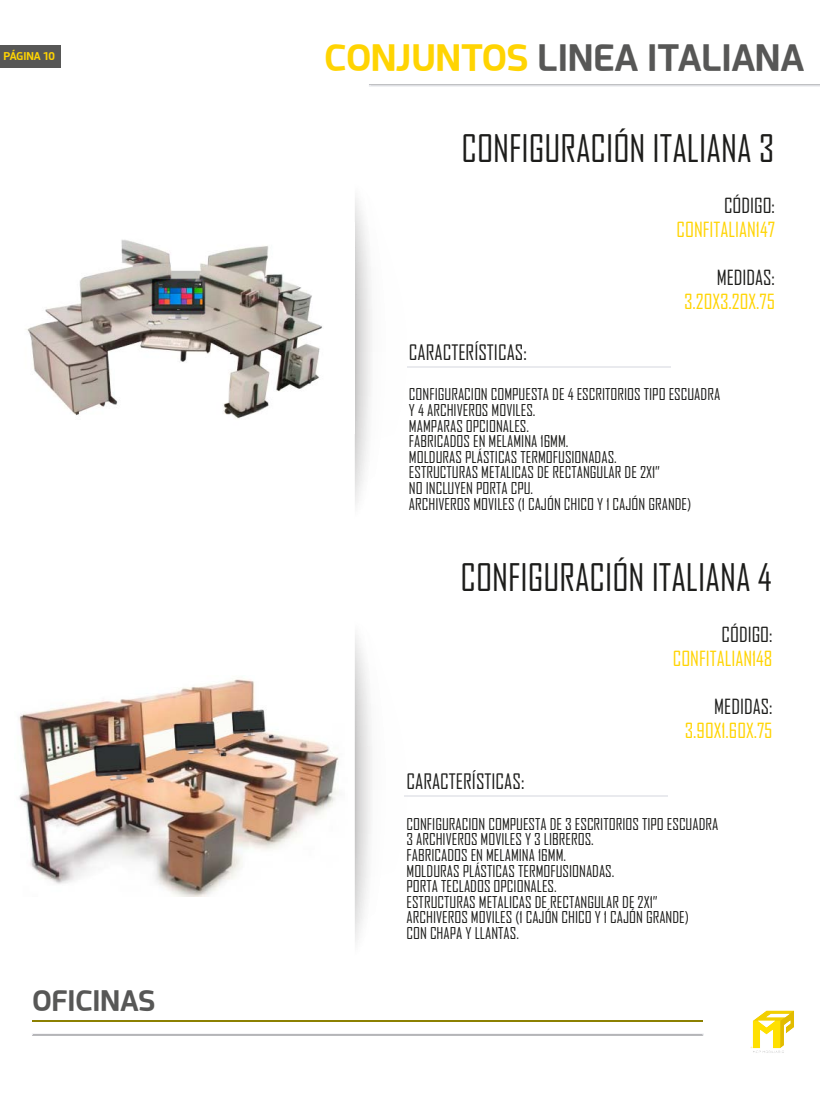
<style>
.page{position:relative;width:820px;height:1093px;background:#fff}
.page>*{position:absolute;margin:0;border:0;box-sizing:border-box;transform-origin:0 0}
.t1{font:36.4px "Agency FB";color:#1d1d1b}
.t2{font:700 36px "Acephimere";color:#575756}
.t3{font:700 28px "Acephimere";color:#575756}
.t4{font:20.4px "Agency FB";color:#1d1d1b}
.t5{font:20px "Agency FB";color:#ffd402}
.t6{font:20px "Agency FB";color:#1d1d1b}
.t7{font:15.6px/15.6px "Agency FB";color:#1d1d1b}
.t8{font:700 10.8px "Acephimere";color:#ffd402}
.s1{color:#ffd402}
</style>
<div class="page">
<svg style="left:355px;top:197px;width:17px;height:308px"></svg>
<svg style="left:354px;top:634px;width:53px;height:308px"></svg>
<div style="left:369px;top:84px;width:450px;height:3px;border:1px solid #e9eaee"></div>
<hr style="left:32px;top:1020px;width:671px;height:1px;background:#8c8001">
<div style="left:32px;top:1034px;width:671px;height:1px;border:1px solid #e9eaee"></div>
<img style="left:750px;top:1010px;width:44px;height:43px">
<div style="left:0;top:45px;width:60px;height:23px;background:#575756"></div>
<hr style="left:407px;top:367px;width:263px;height:1px;background:#e9eaee">
<hr style="left:404px;top:796px;width:263px;height:1px;background:#e9eaee">
<img style="left:19px;top:679px;width:320px;height:218px">
<img style="left:26px;top:239px;width:296px;height:180px">
<p class="t8" style="left:3px;top:48px;width:53px">PÁGINA 10</p>
<h2 class="t2" style="left:324px;top:33px;width:480px"><span class="s1">CONJUNTOS</span> LINEA ITALIANA</h2>
<h1 class="t1" style="left:461px;top:126px;width:314px">CONFIGURACIÓN ITALIANA 3</h1>
<p class="t6" style="left:723px;top:193px;width:52px">CÓDIGO:</p>
<p class="t5" style="left:676px;top:217px;width:100px">CONFITALIAN147</p>
<p class="t6" style="left:716px;top:265px;width:60px">MEDIDAS:</p>
<p class="t5" style="left:684px;top:289px;width:92px">3.20X3.20X.75</p>
<h3 class="t4" style="left:409px;top:340px;width:119px">CARACTERÍSTICAS:</h3>
<p class="t7" style="left:409px;top:386px;width:312px">CONFIGURACION COMPUESTA DE 4 ESCRITORIOS TIPO ESCUADRA Y 4 ARCHIVEROS MOVILES.<br>MAMPARAS OPCIONALES.<br>FABRICADOS EN MELAMINA 16MM.<br>MOLDURAS PLÁSTICAS TERMOFUSIONADAS.<br>ESTRUCTURAS METALICAS DE RECTANGULAR DE 2X1”<br>NO INCLUYEN PORTA CPU.<br>ARCHIVEROS MOVILES (1 CAJÓN CHICO Y 1 CAJÓN GRANDE)</p>
<h3 class="t3" style="left:32px;top:981px;width:124px">OFICINAS</h3>
<h1 class="t1" style="left:460px;top:555px;width:312px">CONFIGURACIÓN ITALIANA 4</h1>
<p class="t6" style="left:721px;top:622px;width:52px">CÓDIGO:</p>
<p class="t5" style="left:672px;top:646px;width:101px">CONFITALIAN148</p>
<p class="t6" style="left:714px;top:694px;width:60px">MEDIDAS:</p>
<p class="t5" style="left:684px;top:718px;width:89px">3.90X1.60X.75</p>
<h3 class="t4" style="left:406px;top:769px;width:119px">CARACTERÍSTICAS:</h3>
<p class="t7" style="left:406px;top:816px;width:313px">CONFIGURACION COMPUESTA DE 3 ESCRITORIOS TIPO ESCUADRA 3 ARCHIVEROS MOVILES Y 3 LIBREROS.<br>FABRICADOS EN MELAMINA 16MM.<br>MOLDURAS PLÁSTICAS TERMOFUSIONADAS.<br>PORTA TECLADOS OPCIONALES.<br>ESTRUCTURAS METALICAS DE RECTANGULAR DE 2X1” ARCHIVEROS MOVILES (1 CAJÓN CHICO Y 1 CAJÓN GRANDE)<br>CON CHAPA Y LLANTAS.</p>
</div>
